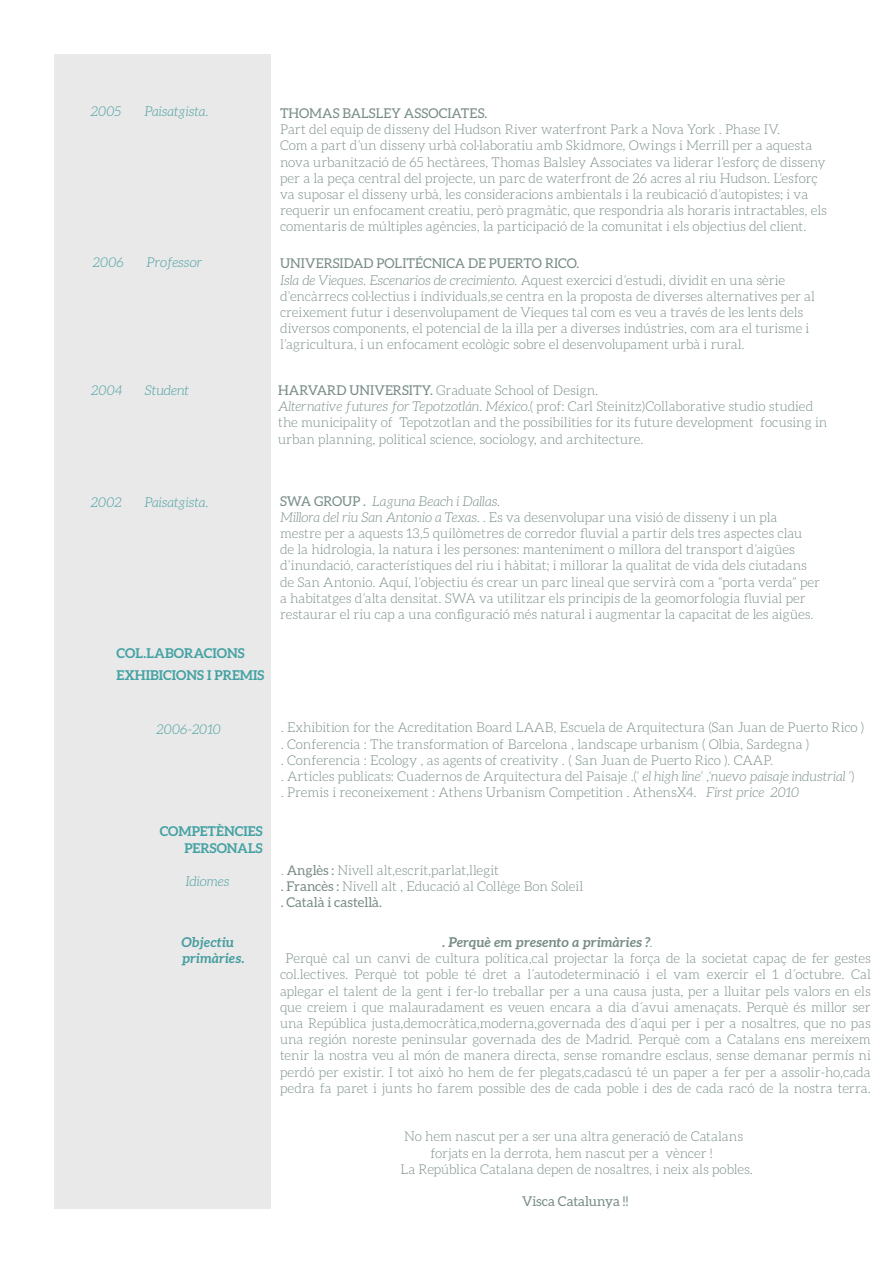
<style>
.page{position:relative;width:893px;height:1263px;background:#fff}
.page>*{position:absolute;margin:0;border:0;box-sizing:border-box;transform-origin:0 0}
.t1{font:300 13.5px/16.2px "Aleo";letter-spacing:-.005em;color:#788c88}
.t2{font:13.5px "Aleo";letter-spacing:.005em;color:#788c88}
.t3{font:italic 300 13.5px "Aleo";color:#4bacae}
.Heading_1{font:700 13.5px/21.6px "Aleo";letter-spacing:.005em;color:#48b0b2}
.t4{font:italic 700 13.5px "Aleo";letter-spacing:.005em;color:#788c88}
.t5{font:italic 300 13.5px "Aleo";color:#788c88}
.t6{font:italic 700 13.5px/16.2px "Aleo";letter-spacing:.005em;color:#4bacae}
.s1{font-style:italic}
.s2{font-weight:400}
.s3{font-weight:400;font-style:normal}
.s4{font-weight:300;font-style:normal}
</style>
<div class="page">
<div style="left:54px;top:54px;width:216px;height:1155px;background:#e9e9e9"></div>
<p class="t3" style="left:90px;top:104px;width:33px">2005</p>
<p class="t3" style="left:144px;top:104px;width:65px">Paisatgista.</p>
<p class="t2" style="left:280px;top:105px;width:209px">THOMAS BALSLEY ASSOCIATES.</p>
<p class="t1" style="left:280px;top:121px;width:502px">Part del equip de disseny del Hudson River waterfront Park a Nova York . Phase IV.</p>
<p class="t1" style="left:280px;top:137px;width:548px">Com a part d’un disseny urbà col·laboratiu amb Skidmore, Owings i Merrill per a aquesta nova urbanització de 65 hectàrees, Thomas Balsley Associates va liderar l’esforç de disseny per a la peça central del projecte, un parc de waterfront de 26 acres al riu Hudson. L’esforç va suposar el disseny urbà, les consideracions ambientals i la reubicació d’autopistes; i va requerir un enfocament creatiu, però pragmàtic, que respondria als horaris intractables, els comentaris de múltiples agències, la participació de la comunitat i els objectius del client.</p>
<p class="t3" style="left:93px;top:255px;width:33px">2006</p>
<p class="t3" style="left:147px;top:255px;width:57px">Professor</p>
<p class="t2" style="left:280px;top:256px;width:301px">UNIVERSIDAD POLITÉCNICA DE PUERTO RICO.</p>
<p class="t1" style="left:280px;top:272px;width:536px"><span class="s1">Isla de Vieques</span>. <span class="s1">Escenarios de crecimiento.</span> Aquest exercici d’estudi, dividit en una sèrie d’encàrrecs col·lectius i individuals,se centra en la proposta de diverses alternatives per al creixement futur i desenvolupament de Vieques tal com es veu a través de les lents dels diversos components, el potencial de la illa per a diverses indústries, com ara el turisme i l’agricultura, i un enfocament ecològic sobre el desenvolupament urbà i rural.</p>
<p class="t1" style="left:278px;top:382px;width:322px"><span class="s2">HARVARD UNIVERSITY.</span> Graduate School of Design.</p>
<p class="t1" style="left:278px;top:398px;width:551px"><span class="s1">Alternative futures for Tepotzotlán. México</span>.( prof: Carl Steinitz)Collaborative studio studied the municipality of Tepotzotlan and the possibilities for its future development focusing in urban planning, political science, sociology, and architecture.</p>
<p class="t3" style="left:91px;top:383px;width:33px">2004</p>
<p class="t3" style="left:145px;top:383px;width:46px">Student</p>
<p class="t3" style="left:90px;top:495px;width:33px">2002</p>
<p class="t3" style="left:144px;top:495px;width:65px">Paisatgista.</p>
<p class="t5" style="left:280px;top:493px;width:222px"><span class="s3">SWA GROUP .</span> Laguna Beach i Dallas.</p>
<p class="t1" style="left:280px;top:509px;width:542px"><span class="s1">Millora del riu San Antonio a Texas. .</span> Es va desenvolupar una visió de disseny i un pla mestre per a aquests 13,5 quilòmetres de corredor fluvial a partir dels tres aspectes clau<br>de la hidrologia, la natura i les persones: manteniment o millora del transport d’aigües d’inundació, característiques del riu i hàbitat; i millorar la qualitat de vida dels ciutadans de San Antonio. Aquí, l’objectiu és crear un parc lineal que servirà com a “porta verda” per a habitatges d’alta densitat. SWA va utilitzar els principis de la geomorfologia fluvial per restaurar el riu cap a una configuració més natural i augmentar la capacitat de les aigües.</p>
<p class="Heading_1" style="left:117px;top:642px;width:149px">COL.LABORACIONS<br>EXHIBICIONS I PREMIS</p>
<p class="t3" style="left:156px;top:722px;width:66px">2006-2010</p>
<p class="Heading_1" style="left:160px;top:820px;width:105px">COMPETÈNCIES</p>
<p class="Heading_1" style="left:184px;top:836px;width:80px">PERSONALS</p>
<p class="t3" style="left:185px;top:873px;width:45px">Idiomes</p>
<p class="t6" style="left:181px;top:933px;width:64px">Objectiu primàries.</p>
<p class="t1" style="left:281px;top:719px;width:585px">. Exhibition for the Acreditation Board LAAB, Escuela de Arquitectura (San Juan de Puerto Rico )</p>
<p class="t1" style="left:281px;top:736px;width:530px">. Conferencia : The transformation of Barcelona , landscape urbanism ( Olbia, Sardegna )</p>
<p class="t1" style="left:281px;top:752px;width:494px">. Conferencia : Ecology , as agents of creativity . ( San Juan de Puerto Rico ). CAAP.</p>
<p class="t1" style="left:281px;top:768px;width:575px">. Articles publicats: Cuadernos de Arquitectura del Paisaje .(<span class="s1">‘ el high line’ ,‘nuevo paisaje industrial ’</span>)</p>
<p class="t1" style="left:281px;top:784px;width:520px">. Premis i reconeixement : Athens Urbanism Competition . AthensX4. <span class="s1">First price 2010</span></p>
<p class="t1" style="left:281px;top:862px;width:220px">. <span class="s2">Anglès :</span> Nivell alt,escrit,parlat,llegit</p>
<p class="t1" style="left:281px;top:878px;width:304px"><span class="s2">. Francès :</span> Nivell alt , Educació al Collège Bon Soleil</p>
<p class="t2" style="left:281px;top:895px;width:103px">. Català i castellà.</p>
<p class="t4" style="left:442px;top:934px;width:212px">. Perquè em presento a primàries ?<span class="s4">.</span></p>
<p class="t1" style="left:280px;top:950px;width:592px;text-align:center">Perquè cal un canvi de cultura política,cal projectar la força de la societat capaç de fer gestes col.lectives. Perquè tot poble té dret a l´autodeterminació i el vam exercir el 1 d´octubre. Cal aplegar el talent de la gent i fer-lo treballar per a una causa justa, per a lluitar pels valors en els que creiem i que malauradament es veuen encara a dia d´avui amenaçats. Perquè és millor ser una República justa,democràtica,moderna,governada des d´aqui per i per a nosaltres, que no pas una región noreste peninsular governada des de Madrid. Perquè com a Catalans ens mereixem tenir la nostra veu al món de manera directa, sense romandre esclaus, sense demanar permís ni perdó per existir. I tot això ho hem de fer plegats,cadascú té un paper a fer per a assolir-ho,cada pedra fa paret i junts ho farem possible des de cada poble i des de cada racó de la nostra terra.</p>
<p class="t1" style="left:404px;top:1128px;width:340px">No hem nascut per a ser una altra generació de Catalans</p>
<p class="t1" style="left:430px;top:1145px;width:284px">forjats en la derrota, hem nascut per a vèncer !</p>
<p class="t1" style="left:400px;top:1161px;width:354px">La República Catalana depen de nosaltres, i neix als pobles.</p>
<p class="t2" style="left:522px;top:1194px;width:108px">Visca Catalunya !!</p>
</div>
